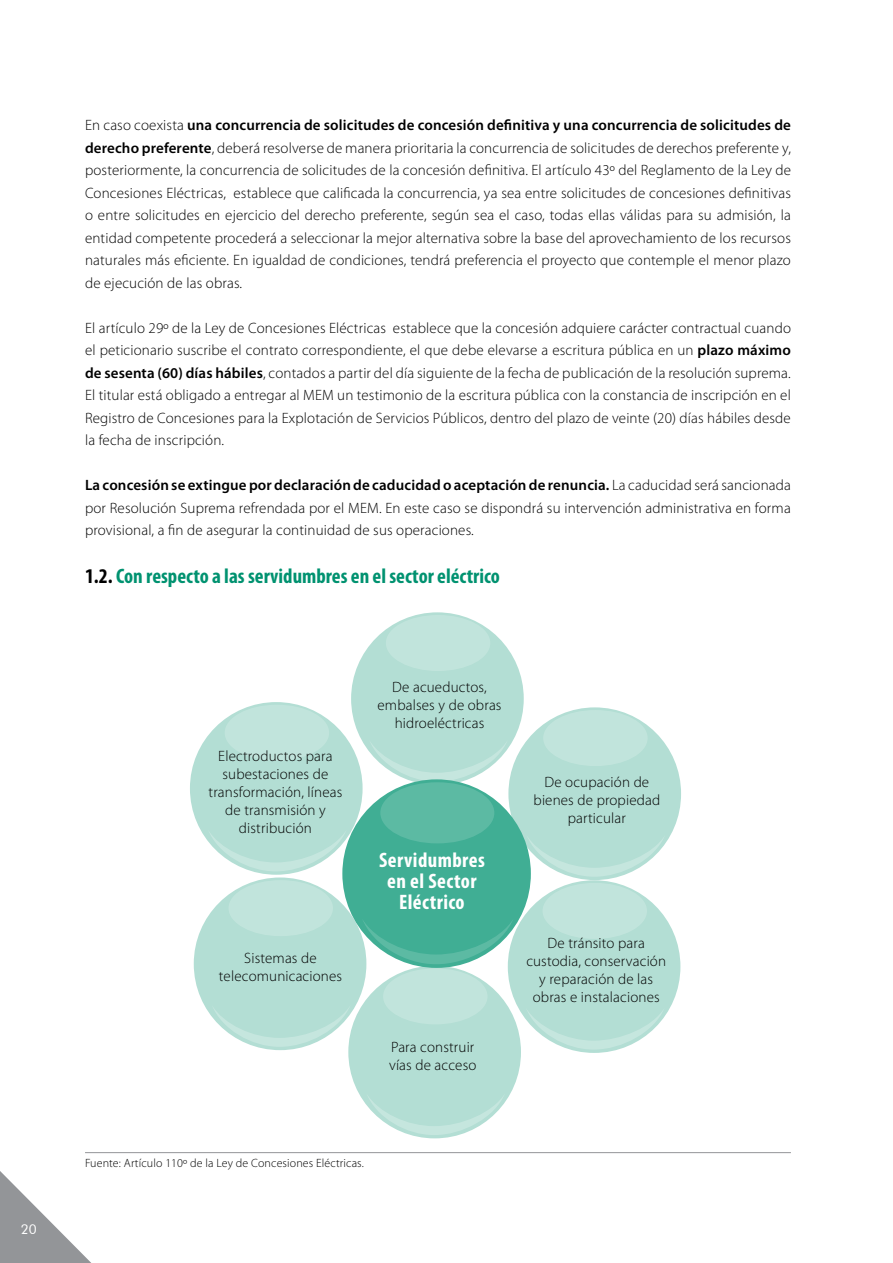
<style>
.page{position:relative;width:893px;height:1263px;background:#fff}
.page>*{position:absolute;margin:0;border:0;box-sizing:border-box;transform-origin:0 0}
.t1{font:700 condensed 21px "Myriad Pro";color:#009270}
.t2{font:700 condensed 21px/21px "Myriad Pro";letter-spacing:.02em;color:#fff;text-align:center}
.t3{font:300 15px/22.5px "Myriad Pro";letter-spacing:.01em;color:#000;text-align:center}
.t4{font:13.5px "Futura BT";color:#fff}
.t5{font:300 12px "Myriad Pro";letter-spacing:.01em;color:#000}
.s1{font-weight:600}
.s2{color:#000}
</style>
<div class="page">
<svg style="left:0;top:1171px;width:91px;height:92px"></svg>
<hr style="left:85px;top:1152px;width:706px;height:1px;background:#939598">
<div style="left:190px;top:702px;width:173px;height:173px;background:#b3ded4;border-radius:50%"></div>
<svg style="left:208px;top:832px;width:139px;height:39px"></svg>
<div style="left:225px;top:705px;width:104px;height:56px;background:#c1e4dc;border-radius:50%"></div>
<div style="left:351px;top:612px;width:173px;height:173px;background:#b3ded4;border-radius:50%"></div>
<svg style="left:369px;top:743px;width:139px;height:39px"></svg>
<div style="left:386px;top:615px;width:104px;height:56px;background:#c1e4dc;border-radius:50%"></div>
<div style="left:508px;top:707px;width:173px;height:173px;background:#b3ded4;border-radius:50%"></div>
<svg style="left:526px;top:838px;width:139px;height:39px"></svg>
<div style="left:543px;top:710px;width:105px;height:56px;background:#c1e4dc;border-radius:50%"></div>
<div style="left:508px;top:880px;width:172px;height:173px;background:#b3ded4;border-radius:50%"></div>
<svg style="left:526px;top:1010px;width:139px;height:39px"></svg>
<div style="left:543px;top:883px;width:104px;height:56px;background:#c1e4dc;border-radius:50%"></div>
<div style="left:348px;top:966px;width:173px;height:172px;background:#b3ded4;border-radius:50%"></div>
<svg style="left:366px;top:1096px;width:139px;height:39px"></svg>
<div style="left:383px;top:968px;width:104px;height:56px;background:#c1e4dc;border-radius:50%"></div>
<div style="left:194px;top:877px;width:172px;height:173px;background:#b3ded4;border-radius:50%"></div>
<svg style="left:212px;top:1008px;width:139px;height:39px"></svg>
<div style="left:229px;top:880px;width:104px;height:56px;background:#c1e4dc;border-radius:50%"></div>
<div style="left:342px;top:779px;width:189px;height:189px;background:#40ae94;border-radius:50%"></div>
<svg style="left:362px;top:920px;width:152px;height:44px"></svg>
<div style="left:380px;top:782px;width:114px;height:61px;background:#5cbaa3;border-radius:50%"></div>
<p class="t4" style="left:21px;top:1221px;width:17px">20</p>
<p class="t3" style="left:85px;top:114px;width:707px;text-align:justify">En caso coexista <span class="s1">una concurrencia de solicitudes de concesión definitiva y una concurrencia de solicitudes de derecho preferente</span>, deberá resolverse de manera prioritaria la concurrencia de solicitudes de derechos preferente y, posteriormente, la concurrencia de solicitudes de la concesión definitiva. El artículo 43º del Reglamento de la Ley de Concesiones Eléctricas, establece que calificada la concurrencia, ya sea entre solicitudes de concesiones definitivas o entre solicitudes en ejercicio del derecho preferente, según sea el caso, todas ellas válidas para su admisión, la entidad competente procederá a seleccionar la mejor alternativa sobre la base del aprovechamiento de los recursos naturales más eficiente. En igualdad de condiciones, tendrá preferencia el proyecto que contemple el menor plazo de ejecución de las obras.</p>
<p class="t3" style="left:85px;top:316px;width:707px;text-align:justify">El artículo 29º de la Ley de Concesiones Eléctricas establece que la concesión adquiere carácter contractual cuando el peticionario suscribe el contrato correspondiente, el que debe elevarse a escritura pública en un <span class="s1">plazo máximo de sesenta (60) días hábiles</span>, contados a partir del día siguiente de la fecha de publicación de la resolución suprema.<br>El titular está obligado a entregar al MEM un testimonio de la escritura pública con la constancia de inscripción en el Registro de Concesiones para la Explotación de Servicios Públicos, dentro del plazo de veinte (20) días hábiles desde la fecha de inscripción.</p>
<p class="t3" style="left:85px;top:474px;width:707px;text-align:justify"><span class="s1">La concesión se extingue por declaración de caducidad o aceptación de renuncia.</span> La caducidad será sancionada por Resolución Suprema refrendada por el MEM. En este caso se dispondrá su intervención administrativa en forma provisional, a fin de asegurar la continuidad de sus operaciones.</p>
<h1 class="t1" style="left:85px;top:563px;width:416px"><span class="s2">1.2.</span> Con respecto a las servidumbres en el sector eléctrico</h1>
<p class="t3" style="left:209px;top:746px;width:135px;line-height:18px">Electroductos para subestaciones de transformación, líneas de transmisión y distribución</p>
<p class="t3" style="left:219px;top:949px;width:125px;line-height:18px">Sistemas de telecomunicaciones</p>
<p class="t3" style="left:378px;top:678px;width:125px;line-height:18px">De acueductos, embalses y de obras hidroeléctricas</p>
<h1 class="t2" style="left:379px;top:849px;width:107px">Servidumbres en el Sector<br>Eléctrico</h1>
<p class="t3" style="left:389px;top:1038px;width:89px;line-height:18px;text-align:left">Para construir vías de acceso</p>
<p class="t3" style="left:534px;top:773px;width:128px;line-height:18px">De ocupación de bienes de propiedad particular</p>
<p class="t3" style="left:526px;top:933px;width:141px;line-height:18px">De tránsito para custodia, conservación y reparación de las obras e instalaciones</p>
<p class="t5" style="left:85px;top:1156px;width:280px">Fuente: Artículo 110º de la Ley de Concesiones Eléctricas.</p>
</div>
